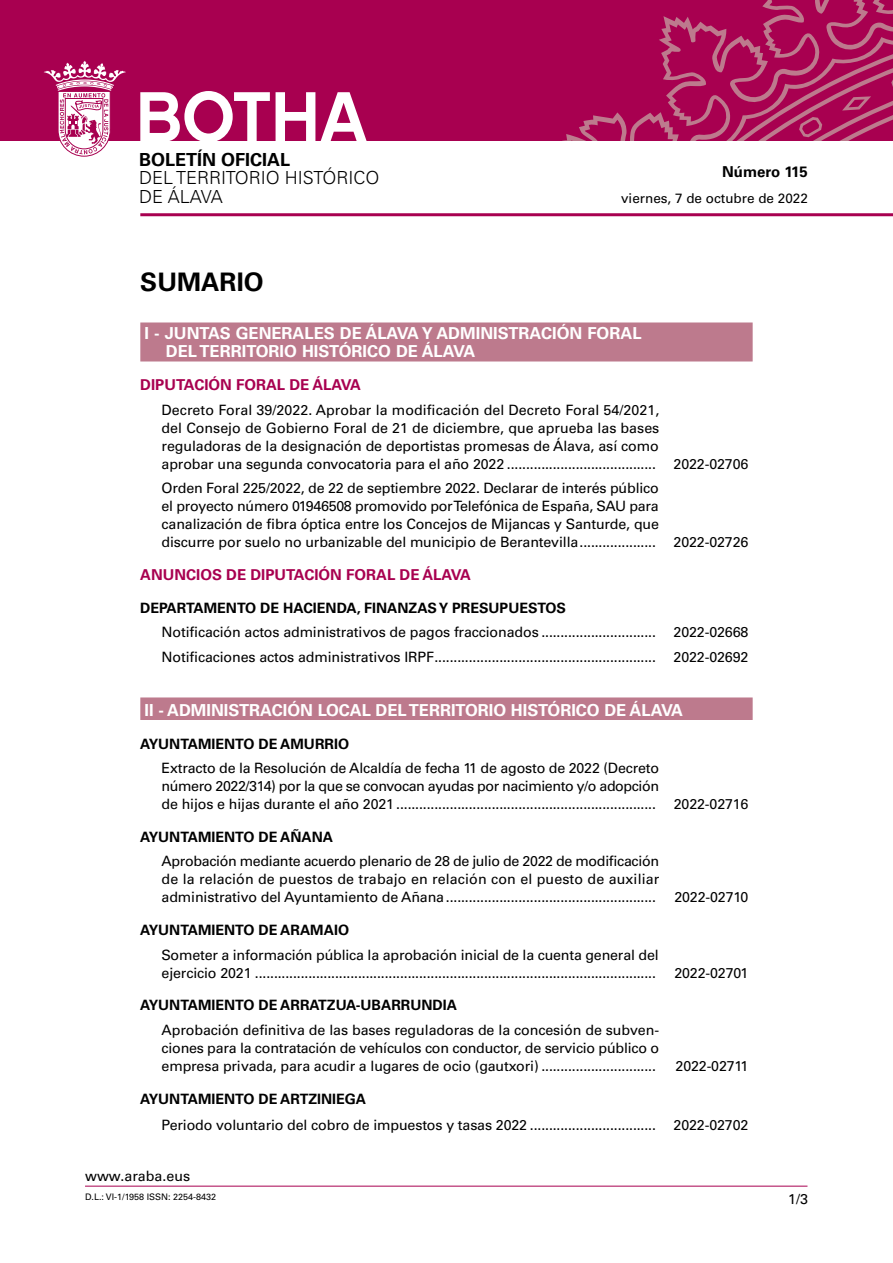
<style>
.page{position:relative;width:893px;height:1263px;background:#fff}
.page>*{position:absolute;margin:0;border:0;box-sizing:border-box;transform-origin:0 0}
.t1{font:700 25.5px "Univers LT Std";color:#000}
.t2{font:300 18px/18.8px "Univers LT Std";color:#000}
.t3{font:700 18px "Univers LT Std";color:#000}
.t4{font:700 16.5px/18px "Univers LT Std";color:#fff}
.t5{font:700 15px "Univers LT Std";color:#a80050}
.t6{font:700 15px "Univers LT Std";color:#000}
.t7{font:14.25px/18px "Univers LT Std";letter-spacing:-.01em;color:#000}
.t8{font:700 14.25px "Univers LT Std";color:#000}
.t9{font:13.5px "Univers LT Std";color:#000}
.t10{font:9px "Univers LT Std";color:#000}
</style>
<div class="page">
<div style="left:0;top:0;width:893px;height:140px;background:#a80050"></div>
<svg style="left:566px;top:0;width:327px;height:140px"></svg>
<svg style="left:698px;top:72px;width:195px;height:68px"></svg>
<svg style="left:42px;top:60px;width:86px;height:97px"></svg>
<hr style="left:140px;top:213px;width:753px;height:3px;background:#a80050">
<svg style="left:140px;top:91px;width:227px;height:50px"></svg>
<hr style="left:85px;top:1186px;width:722px;height:1px;background:#a80050">
<div style="left:140px;top:322px;width:613px;height:39px;background:#bd7a8d"></div>
<div style="left:140px;top:697px;width:613px;height:23px;background:#bd7a8d"></div>
<p class="t3" style="left:139px;top:149px;width:153px">BOLETÍN OFICIAL</p>
<p class="t2" style="left:139px;top:169px;width:242px">DEL TERRITORIO HISTÓRICO<br>DE ÁLAVA</p>
<p class="t6" style="left:722px;top:163px;width:87px">Número 115</p>
<p class="t9" style="left:621px;top:191px;width:188px">viernes, 7 de octubre de 2022</p>
<h1 class="t1" style="left:140px;top:267px;width:125px">SUMARIO</h1>
<p class="t4" style="left:166px;top:325px;width:477px;text-indent:-21px">I - JUNTAS GENERALES DE ÁLAVA Y ADMINISTRACIÓN FORAL<br>DEL TERRITORIO HISTÓRICO DE ÁLAVA</p>
<p class="t5" style="left:140px;top:376px;width:222px">DIPUTACIÓN FORAL DE ÁLAVA</p>
<p class="t7" style="left:162px;top:401px;width:588px">Decreto Foral 39/2022. Aprobar la modificación del Decreto Foral 54/2021,<br>del Consejo de Gobierno Foral de 21 de diciembre, que aprueba las bases<br>reguladoras de la designación de deportistas promesas de Álava, así como<br>aprobar una segunda convocatoria para el año 2022 ....................................... 2022-02706</p>
<p class="t7" style="left:162px;top:479px;width:588px">Orden Foral 225/2022, de 22 de septiembre 2022. Declarar de interés público<br>el proyecto número 01946508 promovido por Telefónica de España, SAU para<br>canalización de fibra óptica entre los Concejos de Mijancas y Santurde, que<br>discurre por suelo no urbanizable del municipio de Berantevilla.................... 2022-02726</p>
<p class="t5" style="left:140px;top:566px;width:332px">ANUNCIOS DE DIPUTACIÓN FORAL DE ÁLAVA</p>
<p class="t8" style="left:140px;top:599px;width:427px">DEPARTAMENTO DE HACIENDA, FINANZAS Y PRESUPUESTOS</p>
<p class="t7" style="left:162px;top:620px;width:588px;line-height:24.5px">Notificación actos administrativos de pagos fraccionados .............................. 2022-02668<br>Notificaciones actos administrativos IRPF.......................................................... 2022-02692</p>
<p class="t4" style="left:145px;top:701px;width:540px">II - ADMINISTRACIÓN LOCAL DEL TERRITORIO HISTÓRICO DE ÁLAVA</p>
<p class="t8" style="left:140px;top:735px;width:210px">AYUNTAMIENTO DE AMURRIO</p>
<p class="t7" style="left:162px;top:759px;width:588px">Extracto de la Resolución de Alcaldía de fecha 11 de agosto de 2022 (Decreto<br>número 2022/314) por la que se convocan ayudas por nacimiento y/o adopción<br>de hijos e hijas durante el año 2021 .................................................................... 2022-02716</p>
<p class="t8" style="left:140px;top:828px;width:194px">AYUNTAMIENTO DE AÑANA</p>
<p class="t7" style="left:162px;top:852px;width:499px;text-align:justify">Aprobación mediante acuerdo plenario de 28 de julio de 2022 de modificación de la relación de puestos de trabajo en relación con el puesto de auxiliar administrativo del Ayuntamiento de Añana.......................................................</p>
<p class="t7" style="left:674px;top:888px;width:75px">2022-02710</p>
<p class="t8" style="left:140px;top:922px;width:210px">AYUNTAMIENTO DE ARAMAIO</p>
<p class="t7" style="left:162px;top:945px;width:499px">Someter a información pública la aprobación inicial de la cuenta general del ejercicio 2021 .........................................................................................................</p>
<p class="t8" style="left:140px;top:997px;width:318px">AYUNTAMIENTO DE ARRATZUA-UBARRUNDIA</p>
<p class="t7" style="left:162px;top:1021px;width:499px;text-align:justify">Aprobación definitiva de las bases reguladoras de la concesión de subven&shy;ciones para la contratación de vehículos con conductor, de servicio público o empresa privada, para acudir a lugares de ocio (gautxori) ..............................</p>
<p class="t7" style="left:674px;top:963px;width:75px">2022-02701</p>
<p class="t7" style="left:676px;top:1057px;width:74px">2022-02711</p>
<p class="t8" style="left:140px;top:1090px;width:227px">AYUNTAMIENTO DE ARTZINIEGA</p>
<p class="t7" style="left:162px;top:1116px;width:588px">Periodo voluntario del cobro de impuestos y tasas 2022 ................................. 2022-02702</p>
<p class="t7" style="left:85px;top:1167px;width:107px">www.araba.eus</p>
<p class="t10" style="left:85px;top:1192px;width:133px">D.L.: VI-1/1958 ISSN: 2254-8432</p>
<p class="t7" style="left:788px;top:1190px;width:21px">1/3</p>
</div>
